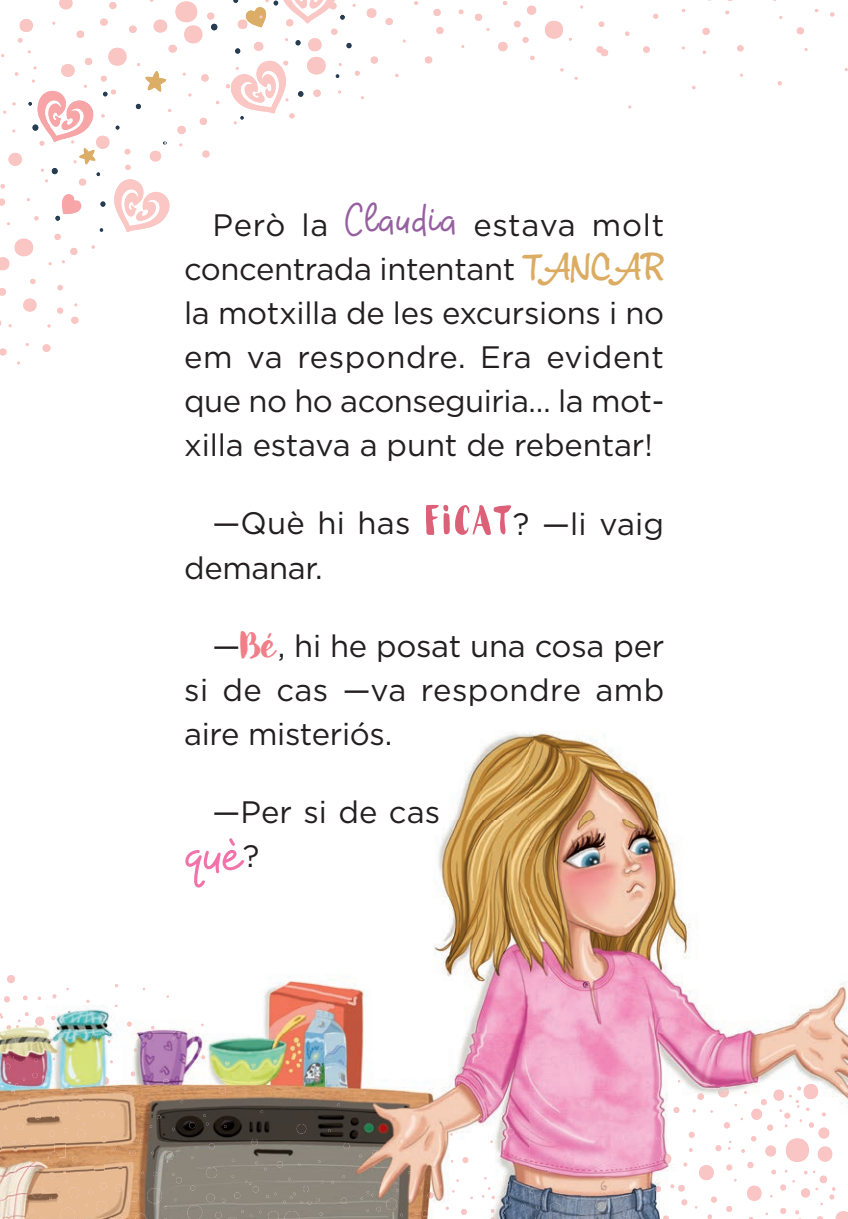
<style>
.page{position:relative;width:848px;height:1219px;background:#fff}
.page>*{position:absolute;margin:0;border:0;box-sizing:border-box;transform-origin:0 0}
.t1{font:62px "KH Blackline Script Medium";color:#f173aa}
.t2{font:31px/44px "Gotham";letter-spacing:-.01em;color:#231f20;text-align:justify}
.t3{font:31px/44px "Gotham";letter-spacing:.01em;color:#231f20}
.s1{font-family:"KH Blackline Script Medium";font-size:48px;color:#955fa0}
.s2{font-family:"Montauk Pro";font-size:39.2px;color:#dbac62}
.s3{font-family:"HAMMOCK";font-weight:900;font-size:54px;color:#db6078}
.s4{font-family:"Botanica Script";font-size:36px;color:#f27f88}
</style>
<div class="page">
<img style="left:0;top:21px;width:829px;height:1198px">
<svg style="left:336px;top:65px;width:24px;height:56px"></svg>
<svg style="left:346px;top:43px;width:6px;height:5px"></svg>
<svg style="left:246px;top:11px;width:99px;height:16px"></svg>
<img style="left:281px;top:21px;width:57px;height:2px">
<img style="left:55px;top:1143px;width:11px;height:14px">
<img style="left:0;top:0;width:246px;height:66px">
<img style="left:249px;top:0;width:410px;height:21px">
<img style="left:665px;top:0;width:183px;height:89px">
<svg style="left:228px;top:40px;width:75px;height:80px"></svg>
<img style="left:0;top:168px;width:96px;height:196px">
<svg style="left:28px;top:64px;width:144px;height:173px"></svg>
<img style="left:0;top:974px;width:204px;height:56px">
<img style="left:507px;top:1020px;width:68px;height:199px">
<img style="left:239px;top:1073px;width:135px;height:131px">
<img style="left:440px;top:1073px;width:68px;height:146px">
<img style="left:582px;top:1065px;width:247px;height:73px">
<img style="left:373px;top:1114px;width:68px;height:105px">
<img style="left:0;top:1171px;width:239px;height:38px">
<svg style="left:829px;top:982px;width:19px;height:237px"></svg>
<p class="t2" style="left:184px;top:203px;width:482px;text-indent:28px">Però la <span class="s1">Claudia</span> estava molt concentrada intentant <span class="s2">TANCAR </span>la motxilla de les excursions i no em va respondre. Era evident que no ho aconseguiria… la mot&shy;xilla estava a punt de rebentar!</p>
<p class="t3" style="left:184px;top:501px;width:481px;text-indent:28px">—Què hi has <span class="s3">ficat</span>? —li vaig demanar.</p>
<p class="t2" style="left:184px;top:623px;width:482px;text-indent:28px">—<span class="s4">Bé</span>, hi he posat una cosa per si de cas —va respondre amb aire misteriós.</p>
<p class="t2" style="left:212px;top:789px;width:229px">—Per si de cas</p>
<h1 class="t1" style="left:184px;top:804px;width:77px">què<sup>?</sup></h1>
</div>
